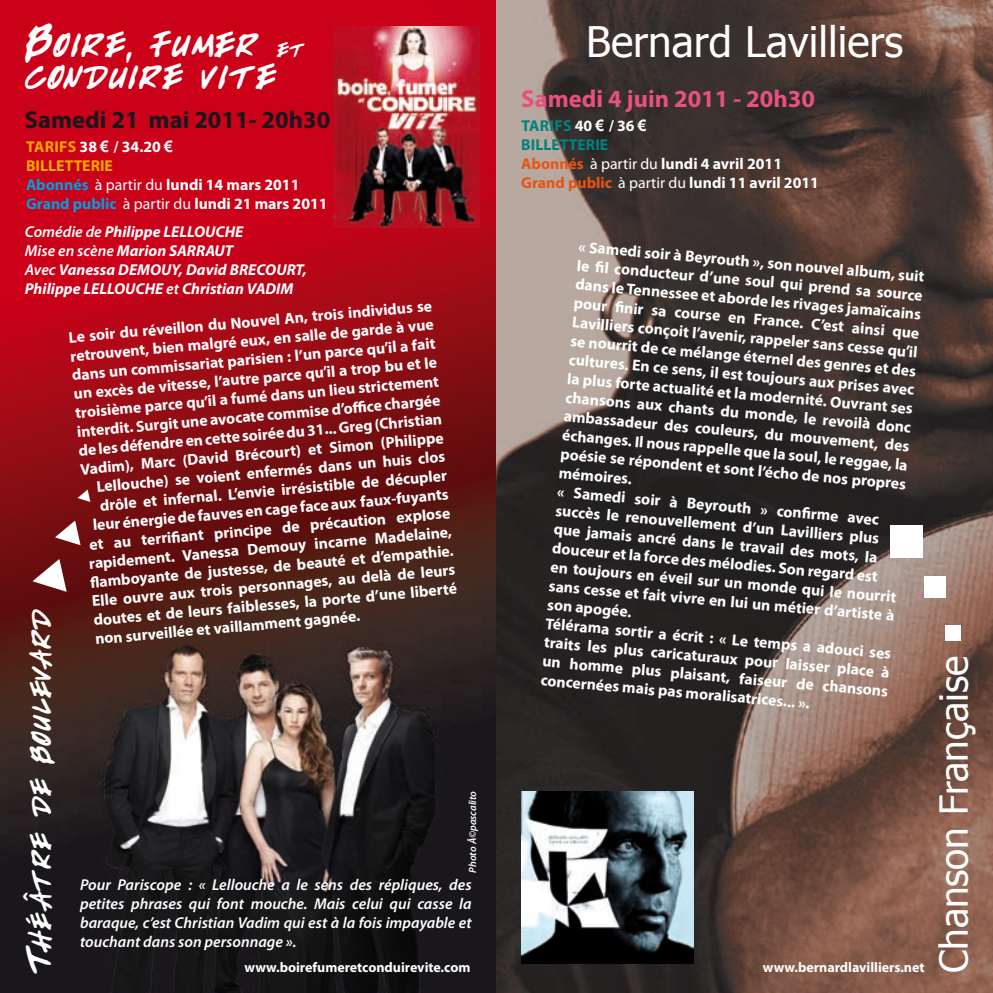
<style>
.page{position:relative;width:993px;height:993px;background:#fff}
.page>*{position:absolute;margin:0;border:0;box-sizing:border-box;transform-origin:0 0}
.t1{font:42px/31.5px "Write Off";color:#fff}
.t2{font:42px "Tahoma";color:#fff}
.t3{font:38.5px "Tahoma";color:#fff}
.t4{font:35px "Write Off";color:#fff}
.t5{font:700 24.5px "Myriad Pro";color:#1a171c}
.t6{font:700 24.5px "Myriad Pro";color:#e85080}
.t7{font:700 15.75px/18.9px "Myriad Pro";color:#fff}
.t8{font:italic 600 15.75px/18.9px "Myriad Pro";color:#fff;text-align:justify}
.t9{font:italic 700 15.75px/18.9px "Myriad Pro";color:#fff}
.t10{font:700 14px "Myriad Pro";letter-spacing:-.005em;color:#fff}
.t11{font:italic 600 10.5px "Myriad Pro";color:#fff}
.s1{font-size:24.5px}
.s2{color:#f6a700}
.s3{font-family:"Arial"}
.s4{color:#009ee0}
.s5{font-weight:400}
.s6{color:#00837d}
.s7{color:#e85412}
.s8{font-weight:600}
</style>
<div class="page">
<img style="left:0;top:0;width:496px;height:992px">
<img style="left:334px;top:26px;width:145px;height:201px">
<img style="left:496px;top:0;width:496px;height:992px">
<div style="left:890px;top:525px;width:32px;height:32px;background:#fff"></div>
<div style="left:923px;top:576px;width:22px;height:22px;background:#fff"></div>
<div style="left:944px;top:624px;width:16px;height:16px;background:#fff"></div>
<img style="left:521px;top:790px;width:172px;height:172px">
<svg style="left:32px;top:558px;width:35px;height:33px"></svg>
<svg style="left:55px;top:520px;width:26px;height:25px"></svg>
<svg style="left:78px;top:489px;width:12px;height:13px"></svg>
<h1 class="t1" style="left:25px;top:24px;width:281px">Boire, fumer <span class="s1">et </span>conduire vite</h1>
<h3 class="t5" style="left:25px;top:104px;width:307px">Samedi 21 mai 2011- 20h30</h3>
<p class="t7" style="left:26px;top:137px;width:303px"><span class="s2">Tarifs</span> 38 <span class="s3">€</span> / 34.20 <span class="s3">€<br></span><span class="s2">BILLETTERI E<br></span><span class="s4">Abonnés</span> <span class="s5">à partir du</span> lundi 14 mars 2011<br><span class="s4">Grand public</span> <span class="s5">à partir du</span> lundi 21 mars 2011</p>
<h1 class="t2" style="left:586px;top:13px;width:319px">Bernard Lavilliers</h1>
<h3 class="t6" style="left:521px;top:82px;width:295px">Samedi 4 juin 2011 - 20h30</h3>
<p class="t7" style="left:521px;top:116px;width:299px"><span class="s6">Tarifs</span> 40 <span class="s3">€</span> / 36 <span class="s3">€<br></span><span class="s6">BILLETTERI E<br></span><span class="s7">Abonnés</span> <span class="s5">à partir du</span> lundi 4 avril 2011<br><span class="s7">Grand public</span> <span class="s5">à partir du</span> lundi 11 avril 2011</p>
<p class="t9" style="left:25px;top:221px;width:283px"><span class="s8">Comédie de</span> Philippe LELLOUCHE<br><span class="s8">Mise en scène</span> Marion SARRAUT<br><span class="s8">Avec</span> Vanessa DEMOUY, David BRECOURT, Philippe LELLOUCHE <span class="s8">et</span> Christian VADIM</p>
<p class="t7" style="left:579px;top:236px;width:350px;rotate:5deg">« Samedi soirà Beyrouth », son nouvel album, suit le fi l conducteur d’une soul qui prend sa source dans le Tennessee et aborde les rivages jamaïcains pour fi nir sa course en<br>Lavilliers conçoit l’avenir, rappelersans cesse qu’il</p>
<p class="t7" style="left:68px;top:327px;width:366px;rotate:-5deg">Le soir du réveillon du Nouvel An, trois individus se</p>
<p class="t7" style="left:754px;top:309px;width:168px;rotate:5deg">France. C’est ainsi que</p>
<p class="t7" style="left:571px;top:330px;width:350px;rotate:5deg">se nourrit de ce mélange éternel des genres et des cultures. En ce sens, il est toujours aux prises avec la plus forte actualité et la modernité. Ouvrant ses chansons aux chants du monde, le revoilà donc ambassadeur des couleurs, du mouvement, des échanges. Il nous rappelle que la soul, le reggae, la poésie se répondent et sont l’écho de nos propres mémoires.<br>« Samedi soir à Beyrouth » confi rme avec succès le renouvellement d’un Lavilliers plus que jamais ancré dans le travail des mots, la douceuret la force des mélodies. Son regard est<br>en toujours en éveil sur un monde qui le nourrit sans cesse et fait vivre en lui un métierd’artiste à son apogée.<br>Télérama sortir a écrit : « Le temps a adouci ses traits les plus caricaturaux pour laisser place à un homme plus plaisant, faiseur de chansons concernées mais pas moralisatrices... ».</p>
<p class="t7" style="left:70px;top:346px;width:366px;rotate:-5deg">retrouvent, bien malgré eux, en salle de garde à vue</p>
<p class="t7" style="left:71px;top:365px;width:366px;rotate:-5deg">dans un commissariat parisien : l’un parce qu’il a fait</p>
<p class="t7" style="left:73px;top:384px;width:366px;rotate:-5deg">un excès de vitesse, l’autre parce qu’il a trop bu et le</p>
<p class="t7" style="left:75px;top:402px;width:366px;rotate:-5deg">troisième parce qu’il a fumé dans un lieu strictement</p>
<p class="t7" style="left:76px;top:421px;width:366px;rotate:-5deg">interdit. Surgit une avocate commise d’offi ce chargée</p>
<p class="t7" style="left:78px;top:440px;width:366px;rotate:-5deg">de les défendre en cette soirée du 31... Greg (Christian</p>
<p class="t7" style="left:79px;top:459px;width:366px;rotate:-5deg">Vadim), Marc (David Brécourt) et Simon (Philippe</p>
<p class="t7" style="left:96px;top:477px;width:353px;rotate:-5deg">Lellouche) se voient enfermés dans un huis clos</p>
<p class="t7" style="left:99px;top:495px;width:353px;rotate:-5deg">drôle et infernal. L’envie irrésistible de décupler</p>
<p class="t7" style="left:92px;top:515px;width:360px;rotate:-5deg">leurénergie de fauves en cage face aux faux-fuyants</p>
<p class="t7" style="left:88px;top:534px;width:364px;rotate:-5deg">et au terrifi ant principe de précaution explose</p>
<p class="t7" style="left:88px;top:553px;width:365px;rotate:-5deg">rapidement. Vanessa Demouy incarne Madelaine,</p>
<p class="t7" style="left:89px;top:572px;width:366px;rotate:-5deg">fl amboyante de justesse, de beauté et d’empathie.</p>
<p class="t7" style="left:91px;top:591px;width:368px;rotate:-5deg">Elle ouvre aux trois personnages, au delà de leurs</p>
<p class="t7" style="left:93px;top:610px;width:366px;rotate:-5deg">doutes et de leurs faiblesses, la porte d’une liberté</p>
<h3 class="t4" style="left:16px;top:973px;width:366px;rotate:-90deg">Théâtre de boulevard</h3>
<p class="t7" style="left:94px;top:628px;width:267px;rotate:-5deg">non surveillée et vaillamment gagnée.</p>
<p class="t11" style="left:465px;top:872px;width:83px;rotate:-90deg">Photo Â©pascalito</p>
<p class="t8" style="left:80px;top:874px;width:393px">Pour Pariscope : « Lellouche a le sens des répliques, des petites phrases qui font mouche. Mais celui qui casse la baraque, c’est Christian Vadim qui est à la fois impayable et touchant dans son personnage ».</p>
<p class="t10" style="left:244px;top:958px;width:227px">www.boirefumeretconduirevite.com</p>
<p class="t10" style="left:762px;top:958px;width:163px">www.bernardlavilliers.net</p>
<h2 class="t3" style="left:927px;top:972px;width:319px;rotate:-90deg">Chanson Française</h2>
</div>
